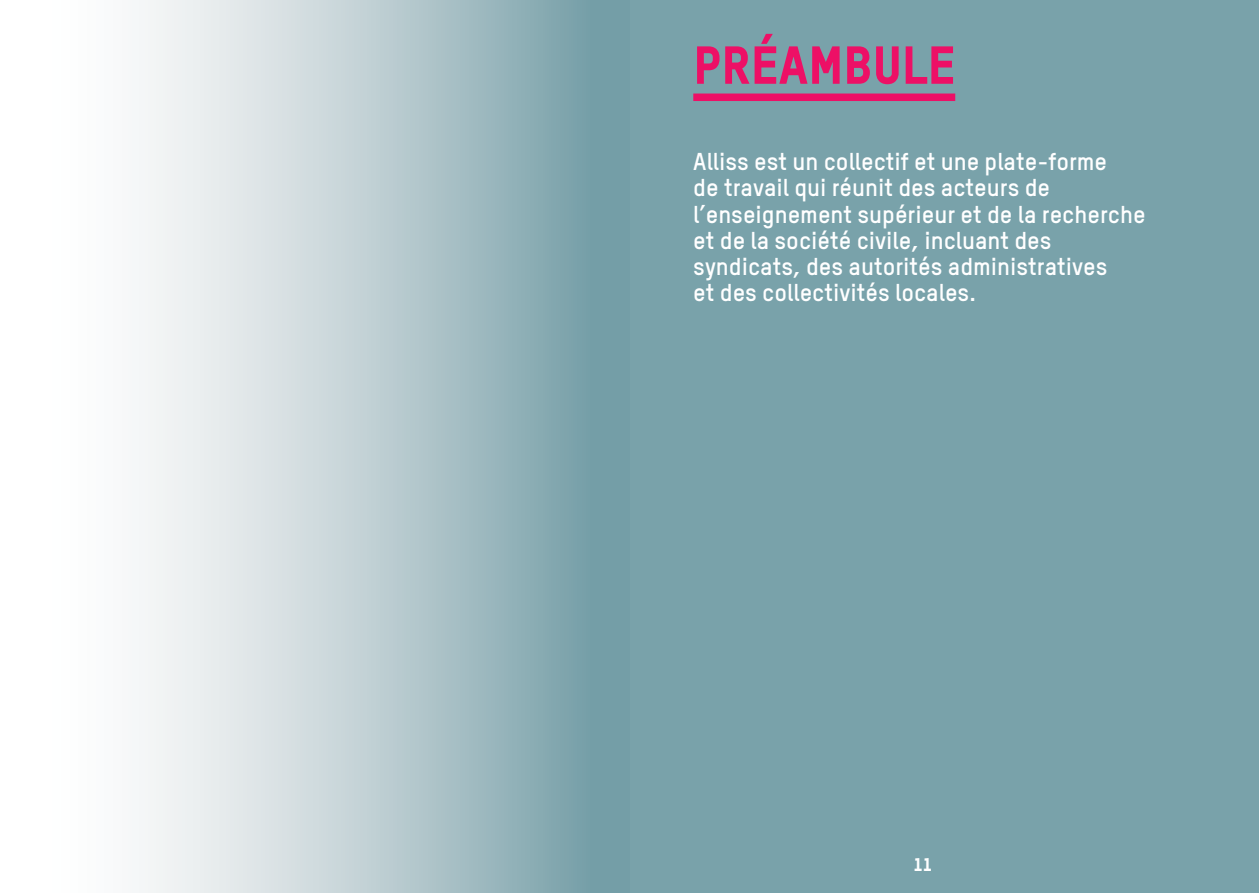
<style>
.page{position:relative;width:1259px;height:893px;background:#fff}
.page>*{position:absolute;margin:0;border:0;box-sizing:border-box;transform-origin:0 0}
.t1{font:52.5px "TSTARPRO Headline";color:#ed1066}
.t2{font:700 24px/26.2px "TSTARPRO";color:#fff}
.t3{font:18px "TSTARPRO Headline";color:#fff}
</style>
<div class="page">
<div style="left:629px;top:0;width:630px;height:893px;background:#79a2aa"></div>
<div style="left:693px;top:94px;width:262px;height:7px;background:#ed1066"></div>
<div style="left:0;top:0;width:629px;height:893px;background:linear-gradient(to right,#fff,#799fa8)"></div>
<h1 class="t1" style="left:693px;top:32px;width:263px">PRÉAMBULE</h1>
<p class="t2" style="left:693px;top:148px;width:454px">Alliss est un collectif et une plate-forme<br>de travail qui réunit des acteurs de l’enseignement supérieur et de la recherche et de la société civile, incluant des syndicats, des autorités administratives<br>et des collectivités locales.</p>
<p class="t3" style="left:913px;top:854px;width:21px">11</p>
</div>
